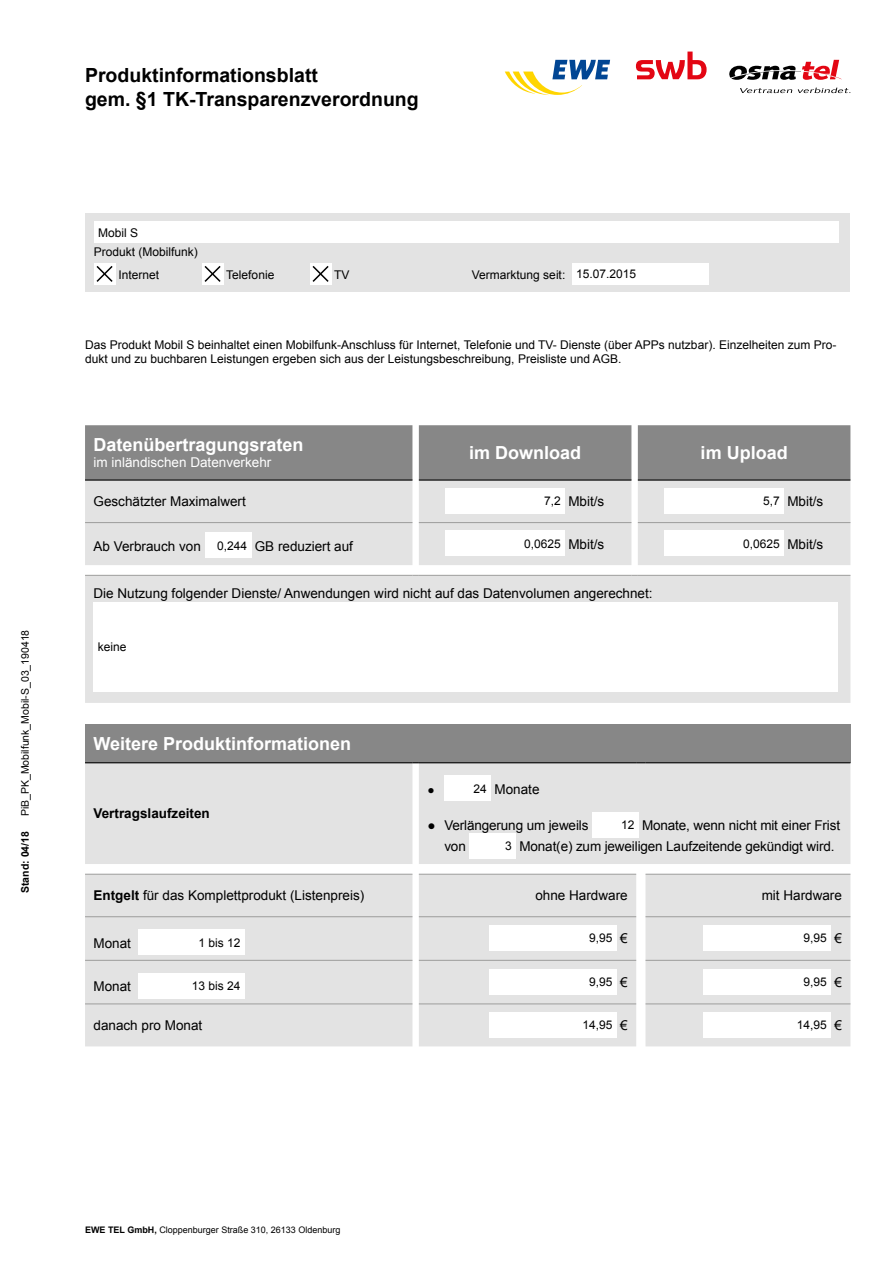
<style>
.page{position:relative;width:893px;height:1263px;background:#fff}
.page>*{position:absolute;margin:0;border:0;box-sizing:border-box;transform-origin:0 0}
.t1{font:700 19.5px/24px "Arial";color:#000}
.t2{font:700 18px "Arial";color:#fff}
.t3{font:13.5px "Arial";color:#000}
.t4{font:13.5px "Arial";color:#fff}
.t5{font:700 13.5px "Arial";color:#000}
.t6{font:12px/19.5px "Arial";color:#000}
.t7{font:10.5px "Arial";color:#000}
.t8{font:700 10.5px "Arial";color:#000}
.t9{font:9px "Arial";color:#000}
.s1{font-size:12px}
.s2{font-size:13.5px}
.s3{font-weight:700}
</style>
<div class="page">
<svg style="left:505px;top:60px;width:105px;height:35px"></svg>
<svg style="left:636px;top:52px;width:71px;height:27px"></svg>
<svg style="left:729px;top:60px;width:112px;height:20px"></svg>
<svg style="left:740px;top:88px;width:52px;height:5px"></svg>
<svg style="left:798px;top:88px;width:52px;height:5px"></svg>
<div style="left:85px;top:213px;width:765px;height:79px;background:#e3e3e3"></div>
<div style="left:94px;top:221px;width:744px;height:22px;background:#fff"></div>
<div style="left:94px;top:263px;width:21px;height:21px;background:#fff"></div>
<svg style="left:96px;top:266px;width:17px;height:16px"></svg>
<div style="left:202px;top:263px;width:21px;height:21px;background:#fff"></div>
<svg style="left:204px;top:266px;width:17px;height:16px"></svg>
<div style="left:310px;top:263px;width:21px;height:21px;background:#fff"></div>
<svg style="left:312px;top:266px;width:17px;height:16px"></svg>
<div style="left:572px;top:263px;width:136px;height:21px;background:#fff"></div>
<div style="left:85px;top:425px;width:765px;height:55px;background:#878787"></div>
<svg style="left:85px;top:480px;width:765px;height:223px;background:#e5e5e5"></svg>
<hr style="left:85px;top:479px;width:327px;height:2px;background:#000">
<hr style="left:419px;top:479px;width:212px;height:2px;background:#000">
<hr style="left:638px;top:479px;width:212px;height:2px;background:#000">
<hr style="left:85px;top:522px;width:327px;height:1px;background:#9d9d9c">
<hr style="left:419px;top:522px;width:212px;height:1px;background:#9d9d9c">
<hr style="left:638px;top:522px;width:212px;height:1px;background:#9d9d9c">
<hr style="left:85px;top:575px;width:327px;height:1px;background:#9d9d9c">
<hr style="left:419px;top:575px;width:212px;height:1px;background:#9d9d9c">
<hr style="left:638px;top:575px;width:212px;height:1px;background:#9d9d9c">
<div style="left:446px;top:488px;width:119px;height:25px;background:#fff"></div>
<div style="left:665px;top:488px;width:119px;height:25px;background:#fff"></div>
<div style="left:205px;top:533px;width:46px;height:25px;background:#fff"></div>
<div style="left:446px;top:531px;width:119px;height:25px;background:#fff"></div>
<div style="left:665px;top:531px;width:119px;height:25px;background:#fff"></div>
<div style="left:94px;top:602px;width:744px;height:90px;background:#fff"></div>
<div style="left:85px;top:724px;width:765px;height:39px;background:#878787"></div>
<svg style="left:85px;top:763px;width:765px;height:283px;background:#e4e4e4"></svg>
<hr style="left:85px;top:874px;width:327px;height:1px;background:#9d9d9c">
<hr style="left:419px;top:874px;width:217px;height:1px;background:#9d9d9c">
<hr style="left:645px;top:874px;width:205px;height:1px;background:#9d9d9c">
<hr style="left:85px;top:762px;width:327px;height:1px;background:#000">
<hr style="left:419px;top:762px;width:217px;height:1px;background:#000">
<hr style="left:645px;top:762px;width:205px;height:1px;background:#000">
<hr style="left:85px;top:916px;width:327px;height:1px;background:#9d9d9c">
<hr style="left:85px;top:960px;width:327px;height:1px;background:#9d9d9c">
<hr style="left:85px;top:1003px;width:327px;height:1px;background:#9d9d9c">
<hr style="left:419px;top:916px;width:217px;height:1px;background:#9d9d9c">
<hr style="left:419px;top:960px;width:217px;height:1px;background:#9d9d9c">
<hr style="left:419px;top:1003px;width:217px;height:1px;background:#9d9d9c">
<hr style="left:645px;top:916px;width:205px;height:1px;background:#9d9d9c">
<hr style="left:645px;top:960px;width:205px;height:1px;background:#9d9d9c">
<hr style="left:645px;top:1003px;width:205px;height:1px;background:#9d9d9c">
<div style="left:444px;top:775px;width:47px;height:26px;background:#fff"></div>
<div style="left:592px;top:812px;width:47px;height:26px;background:#fff"></div>
<div style="left:469px;top:833px;width:47px;height:26px;background:#fff"></div>
<div style="left:139px;top:929px;width:106px;height:26px;background:#fff"></div>
<div style="left:489px;top:925px;width:128px;height:26px;background:#fff"></div>
<div style="left:703px;top:925px;width:128px;height:26px;background:#fff"></div>
<div style="left:139px;top:973px;width:106px;height:25px;background:#fff"></div>
<div style="left:489px;top:969px;width:128px;height:25px;background:#fff"></div>
<div style="left:703px;top:969px;width:128px;height:25px;background:#fff"></div>
<div style="left:489px;top:1012px;width:128px;height:25px;background:#fff"></div>
<div style="left:703px;top:1012px;width:128px;height:25px;background:#fff"></div>
<p class="t7" style="left:18px;top:816px;width:188px;rotate:-90deg">PiB_PK_Mobilfunk_Mobil-S_03_190418</p>
<p class="t8" style="left:18px;top:893px;width:63px;rotate:-90deg">Stand: 04/18</p>
<h1 class="t1" style="left:85px;top:64px;width:335px">Produktinformationsblatt<br>gem. §1 TK-Transparenzverordnung</h1>
<p class="t6" style="left:94px;top:223px;width:106px;text-indent:4px">Mobil S<br>Produkt (Mobilfunk)</p>
<p class="t6" style="left:119px;top:265px;width:42px">Internet</p>
<p class="t6" style="left:226px;top:265px;width:50px">Telefonie</p>
<p class="t6" style="left:334px;top:265px;width:17px">TV</p>
<p class="t6" style="left:472px;top:265px;width:166px">Vermarktung seit: 15.07.2015</p>
<p class="t6" style="left:85px;top:338px;width:753px;line-height:14.4px">Das Produkt Mobil S beinhaltet einen Mobilfunk-Anschluss für Internet, Telefonie und TV- Dienste (über APPs nutzbar). Einzelheiten zum Pro&shy;dukt und zu buchbaren Leistungen ergeben sich aus der Leistungsbeschreibung, Preisliste und AGB.</p>
<h2 class="t2" style="left:94px;top:433px;width:212px">Datenübertragungsraten</h2>
<p class="t4" style="left:94px;top:454px;width:179px">im inländischen Datenverkehr</p>
<h2 class="t2" style="left:469px;top:441px;width:114px">im Download</h2>
<h2 class="t2" style="left:701px;top:441px;width:89px">im Upload</h2>
<p class="t3" style="left:94px;top:493px;width:154px">Geschätzter Maximalwert</p>
<p class="t3" style="left:544px;top:492px;width:62px"><span class="s1">7,2</span> Mbit/s</p>
<p class="t3" style="left:763px;top:492px;width:62px"><span class="s1">5,7</span> Mbit/s</p>
<p class="t3" style="left:94px;top:537px;width:261px">Ab Verbrauch von <span class="s1">0,244</span> GB reduziert auf</p>
<p class="t6" style="left:524px;top:534px;width:82px">0,0625 <span class="s2">Mbit/s</span></p>
<p class="t6" style="left:743px;top:534px;width:82px">0,0625 <span class="s2">Mbit/s</span></p>
<p class="t3" style="left:94px;top:584px;width:561px">Die Nutzung folgender Dienste/ Anwendungen wird nicht auf das Datenvolumen angerechnet:</p>
<p class="t6" style="left:98px;top:638px;width:30px">keine</p>
<h2 class="t2" style="left:94px;top:732px;width:259px">Weitere Produktinformationen</h2>
<p class="t5" style="left:94px;top:804px;width:118px">Vertragslaufzeiten</p>
<p class="t6" style="left:427px;top:780px;width:9px">●</p>
<p class="t3" style="left:474px;top:780px;width:67px"><span class="s1">24</span> Monate</p>
<p class="t3" style="left:427px;top:817px;width:163px">● Verlängerung um jeweils</p>
<p class="t3" style="left:621px;top:817px;width:221px"><span class="s1">12</span> Monate, wenn nicht mit einer Frist</p>
<p class="t3" style="left:444px;top:838px;width:23px">von</p>
<p class="t3" style="left:505px;top:838px;width:331px"><span class="s1">3</span> Monat(e) zum jeweiligen Laufzeitende gekündigt wird.</p>
<p class="t3" style="left:94px;top:887px;width:272px"><span class="s3">Entgelt</span> für das Komplettprodukt (Listenpreis)</p>
<p class="t3" style="left:535px;top:887px;width:94px">ohne Hardware</p>
<p class="t3" style="left:762px;top:887px;width:82px">mit Hardware</p>
<p class="t3" style="left:94px;top:934px;width:39px">Monat</p>
<p class="t6" style="left:199px;top:933px;width:44px">1 bis 12</p>
<p class="t6" style="left:589px;top:928px;width:40px">9,95 <span class="s2">€</span></p>
<p class="t6" style="left:803px;top:928px;width:40px">9,95 <span class="s2">€</span></p>
<p class="t3" style="left:94px;top:977px;width:39px">Monat</p>
<p class="t6" style="left:192px;top:976px;width:50px">13 bis 24</p>
<p class="t6" style="left:589px;top:972px;width:40px">9,95 <span class="s2">€</span></p>
<p class="t6" style="left:803px;top:972px;width:40px">9,95 <span class="s2">€</span></p>
<p class="t3" style="left:94px;top:1016px;width:110px">danach pro Monat</p>
<p class="t6" style="left:583px;top:1015px;width:47px">14,95 <span class="s2">€</span></p>
<p class="t6" style="left:797px;top:1015px;width:47px">14,95 <span class="s2">€</span></p>
<p class="t9" style="left:85px;top:1224px;width:257px"><span class="s3">EWE TEL GmbH,</span> Cloppenburger Straße 310, 26133 Oldenburg</p>
</div>
